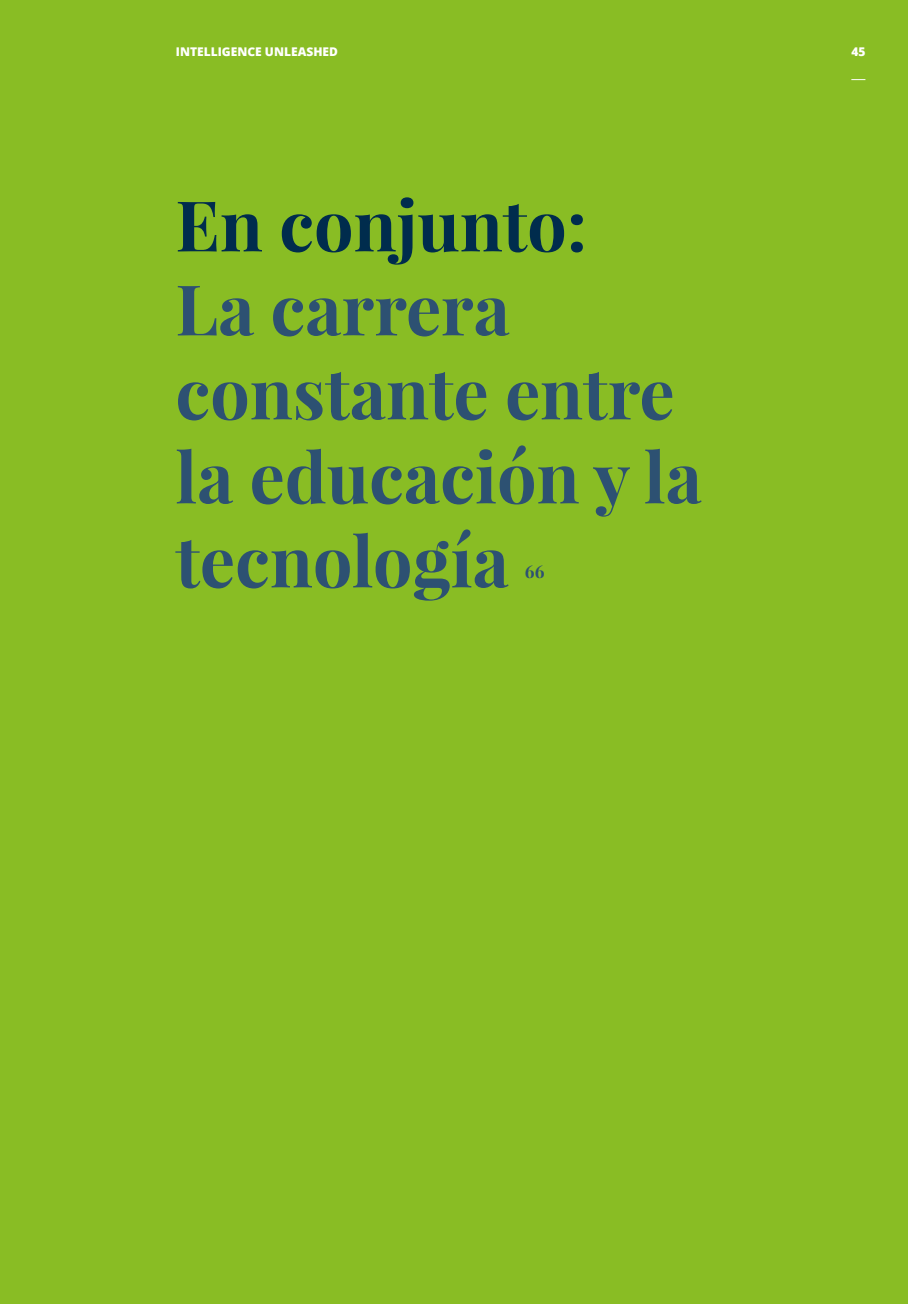
<style>
.page{position:relative;width:908px;height:1304px;background:#fff}
.page>*{position:absolute;margin:0;border:0;box-sizing:border-box;transform-origin:0 0}
.t1{font:700 70px/84px "Playfair Display";color:#2d5172}
.t2{font:700 70px "Playfair Display";color:#002c4d}
.t3{font:700 17.4px "Playfair Display";color:#2d5172}
.t4{font:800 12px "Open Sans";color:#fff}
</style>
<div class="page">
<div style="left:0;top:0;width:907px;height:1304px;background:#89bd24"></div>
<svg style="left:851px;top:79px;width:14px;height:1px"></svg>
<p class="t4" style="left:176px;top:42px;width:163px">INTELLIGENCE UNLEASHED</p>
<p class="t4" style="left:851px;top:42px;width:16px">45</p>
<p class="t2" style="left:175px;top:181px;width:413px">En conjunto:</p>
<p class="t1" style="left:175px;top:267px;width:528px">La carrera constante entre la educación y la tecnología</p>
<p class="t3" style="left:524px;top:560px;width:21px">66</p>
</div>
